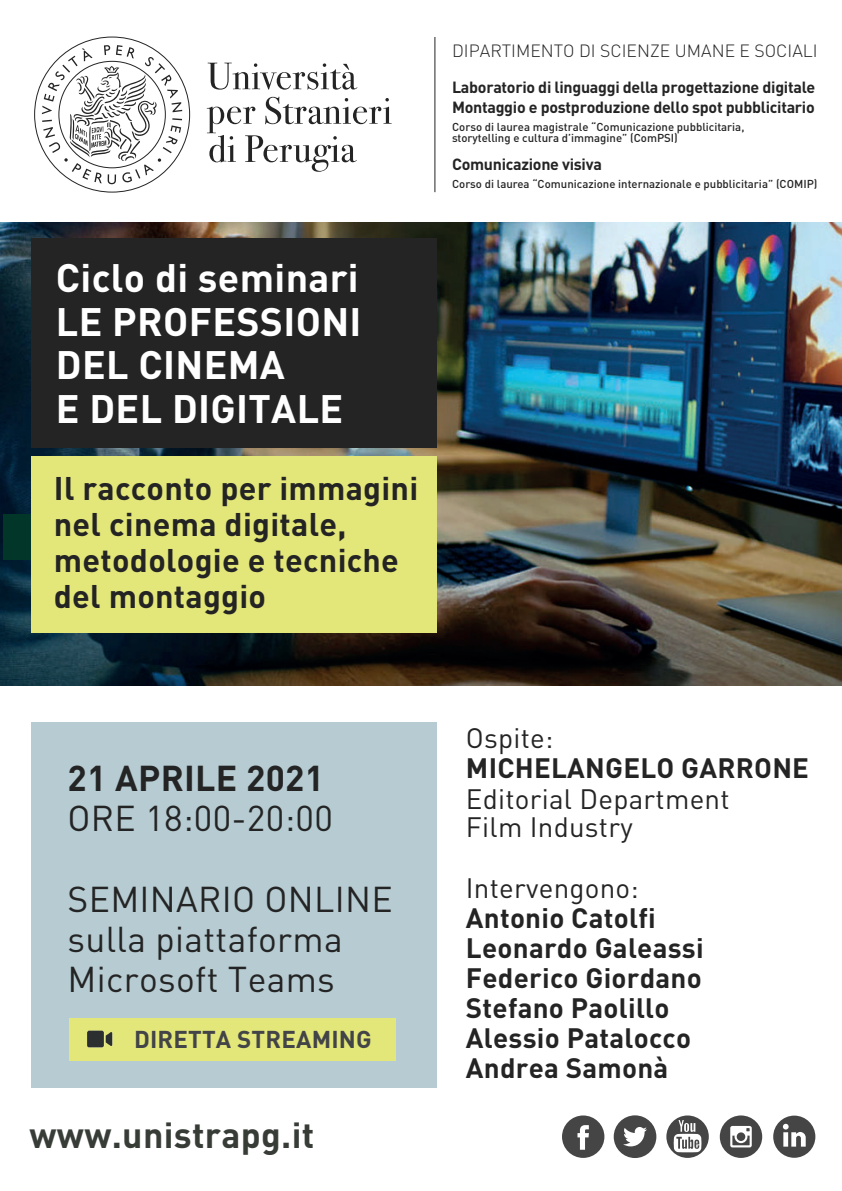
<style>
.page{position:relative;width:842px;height:1191px;background:#fff}
.page>*{position:absolute;margin:0;border:0;box-sizing:border-box;transform-origin:0 0}
.t1{font:700 39.2px/43.8px "DIN";letter-spacing:.01em;color:#fff}
.t2{font:700 35.7px "DIN";letter-spacing:.01em;color:#131914}
.t3{font:35.5px/39.6px "DIN";letter-spacing:.01em;color:#242424}
.t4{font:700 35.5px "DIN";letter-spacing:.01em;color:#242424}
.t5{font:700 32.3px/36px "DIN";letter-spacing:.01em;color:#242424}
.t6{font:700 27.7px/30px "DIN";letter-spacing:.01em;color:#242424}
.t7{font:27.7px/28px "DIN";letter-spacing:.01em;color:#242424}
.t8{font:700 24.1px "DIN";letter-spacing:.005em;color:#424447}
.t9{font:300 17.5px "DIN";color:#242424}
.t10{font:700 16px/19.2px "DIN";letter-spacing:-.02em;color:#242424}
.t11{font:500 11.4px/11.4px "DIN";color:#242424}
</style>
<div class="page">
<img style="left:0;top:222px;width:842px;height:463px">
<div style="left:3px;top:514px;width:206px;height:45px;background:#023629"></div>
<div style="left:31px;top:238px;width:406px;height:209px;background:#242424"></div>
<div style="left:31px;top:456px;width:406px;height:176px;background:#e3e678"></div>
<svg style="left:208px;top:63px;width:149px;height:27px"></svg>
<svg style="left:207px;top:97px;width:185px;height:75px"></svg>
<svg style="left:34px;top:36px;width:157px;height:157px"></svg>
<hr style="left:434px;top:37px;width:1px;height:155px;background:#242424">
<div style="left:31px;top:722px;width:406px;height:365px;background:#b6ccd2"></div>
<svg style="left:562px;top:1115px;width:42px;height:42px"></svg>
<svg style="left:666px;top:1115px;width:43px;height:42px"></svg>
<svg style="left:614px;top:1115px;width:42px;height:43px"></svg>
<svg style="left:720px;top:1115px;width:42px;height:42px"></svg>
<div style="left:737px;top:1132px;width:8px;height:9px;background:#454545;border-radius:50%"></div>
<svg style="left:773px;top:1115px;width:42px;height:42px"></svg>
<div style="left:69px;top:1017px;width:327px;height:43px;background:#e3e678"></div>
<img style="left:87px;top:1030px;width:26px;height:18px">
<h1 class="t1" style="left:56px;top:254px;width:307px">Ciclo di seminari<br>LE PROFESSIONI<br>DEL CINEMA<br>E DEL DIGITALE</h1>
<h3 class="t5" style="left:54px;top:468px;width:366px">Il racconto per immagini nel cinema digitale, metodologie e tecniche del montaggio</h3>
<h3 class="t9" style="left:452px;top:39px;width:367px">DIPARTIMENTO DI SCIENZE UMANE E SOCIALI</h3>
<h3 class="t10" style="left:452px;top:77px;width:365px">Laboratorio di linguaggi della progettazione digitale<br>Montaggio e postproduzione dello spot pubblicitario</h3>
<p class="t11" style="left:452px;top:121px;width:294px">Corso di laurea magistrale “Comunicazione pubblicitaria, storytelling e cultura d’immagine” (ComPSI)</p>
<h3 class="t10" style="left:452px;top:154px;width:151px">Comunicazione visiva</h3>
<p class="t11" style="left:452px;top:178px;width:367px">Corso di laurea “Comunicazione internazionale e pubblicitaria” (COMIP)</p>
<h3 class="t4" style="left:68px;top:755px;width:258px">21 APRILE 2021</h3>
<h3 class="t3" style="left:68px;top:797px;width:267px">ORE 18:00-20:00</h3>
<h3 class="t3" style="left:68px;top:879px;width:327px">SEMINARIO ONLINE sulla piattaforma<br>Microsoft Teams</h3>
<h3 class="t8" style="left:134px;top:1023px;width:239px">DIRETTA STREAMING</h3>
<h2 class="t2" style="left:30px;top:1112px;width:286px">www.unistrapg.it</h2>
<h3 class="t7" style="left:466px;top:723px;width:89px">Ospite:</h3>
<h3 class="t6" style="left:466px;top:751px;width:345px">MICHELANGELO GARRONE</h3>
<h3 class="t7" style="left:466px;top:784px;width:265px">Editorial Department<br>Film Industry</h3>
<h3 class="t7" style="left:466px;top:873px;width:174px">Intervengono:</h3>
<h3 class="t6" style="left:466px;top:901px;width:239px">Antonio Catolfi<br>Leonardo Galeassi<br>Federico Giordano<br>Stefano Paolillo<br>Alessio Patalocco<br>Andrea Samonà</h3>
</div>
